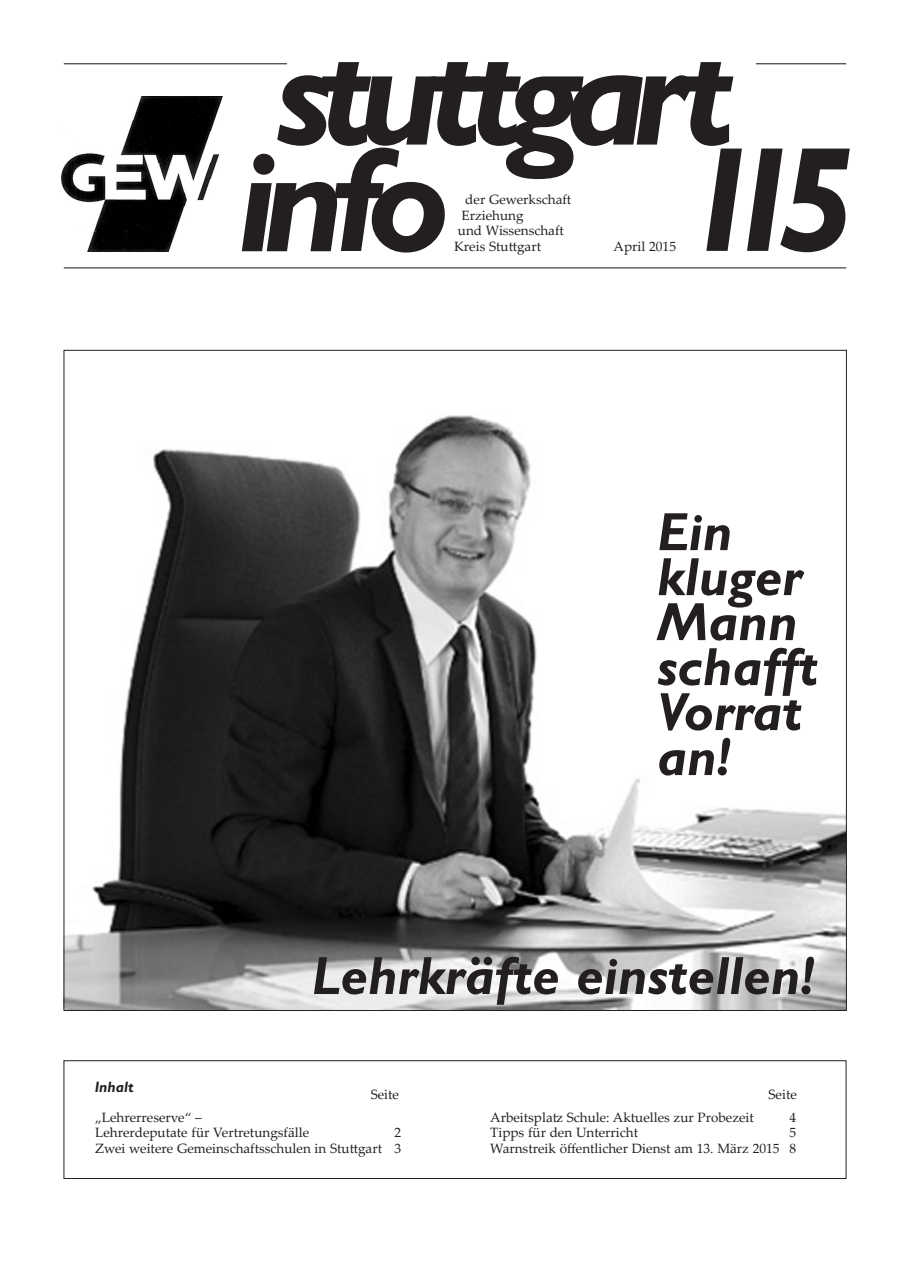
<style>
.page{position:relative;width:910px;height:1280px;background:#fff}
.page>*{position:absolute;margin:0;border:0;box-sizing:border-box;transform-origin:0 0}
.t1{font:italic 700 150px/106.6px "Gill Sans";letter-spacing:-.095em;color:#231f20}
.t2{font:italic 700 54px/45px "Gill Sans";color:#231f20}
.t3{font:italic 700 15px "Gill Sans";color:#231f20}
.t4{font:13.5px/15.8px "Palatino Linotype";color:#231f20;text-align:right}
</style>
<div class="page">
<div style="left:64px;top:1060px;width:782px;height:119px;border:1px solid #231f20"></div>
<hr style="left:756px;top:63px;width:90px;height:1px;background:#231f20">
<img style="left:60px;top:97px;width:163px;height:155px">
<hr style="left:64px;top:63px;width:223px;height:1px;background:#231f20">
<hr style="left:64px;top:267px;width:782px;height:1px;background:#231f20">
<img style="left:66px;top:415px;width:779px;height:594px">
<h1 class="t1" style="left:237px;top:45px;width:498px">stuttgart info</h1>
<h1 class="t1" style="left:682px;top:151px;width:176px">115</h1>
<p class="t4" style="left:465px;top:191px;width:108px">der Gewerkschaft</p>
<p class="t4" style="left:462px;top:207px;width:64px">Erziehung</p>
<p class="t4" style="left:458px;top:222px;width:108px">und Wissenschaft</p>
<p class="t4" style="left:454px;top:238px;width:88px">Kreis Stuttgart</p>
<p class="t4" style="left:614px;top:238px;width:64px">April 2015</p>
<h2 class="t2" style="left:657px;top:511px;width:162px">Ein kluger<br>Mann schafft<br>Vorrat an!</h2>
<p class="t3" style="left:95px;top:1078px;width:40px">Inhalt</p>
<h2 class="t2" style="left:312px;top:955px;width:504px">Lehrkräfte einstellen!</h2>
<p class="t4" style="left:371px;top:1086px;width:30px">Seite</p>
<p class="t4" style="left:768px;top:1086px;width:30px">Seite</p>
<p class="t4" style="left:95px;top:1108px;width:216px;text-align:left">„Lehrerreserve“ –<br>Lehrerdeputate für Vertretungsfälle</p>
<p class="t4" style="left:95px;top:1124px;width:308px">2<br>Zwei weitere Gemeinschaftsschulen in Stuttgart 3</p>
<p class="t4" style="left:490px;top:1108px;width:265px">Arbeitsplatz Schule: Aktuelles zur Probezeit</p>
<p class="t4" style="left:790px;top:1108px;width:8px">4</p>
<p class="t4" style="left:490px;top:1124px;width:149px">Tipps für den Unterricht</p>
<p class="t4" style="left:490px;top:1124px;width:308px">5<br>Warnstreik öffentlicher Dienst am 13. März 2015 8</p>
</div>
